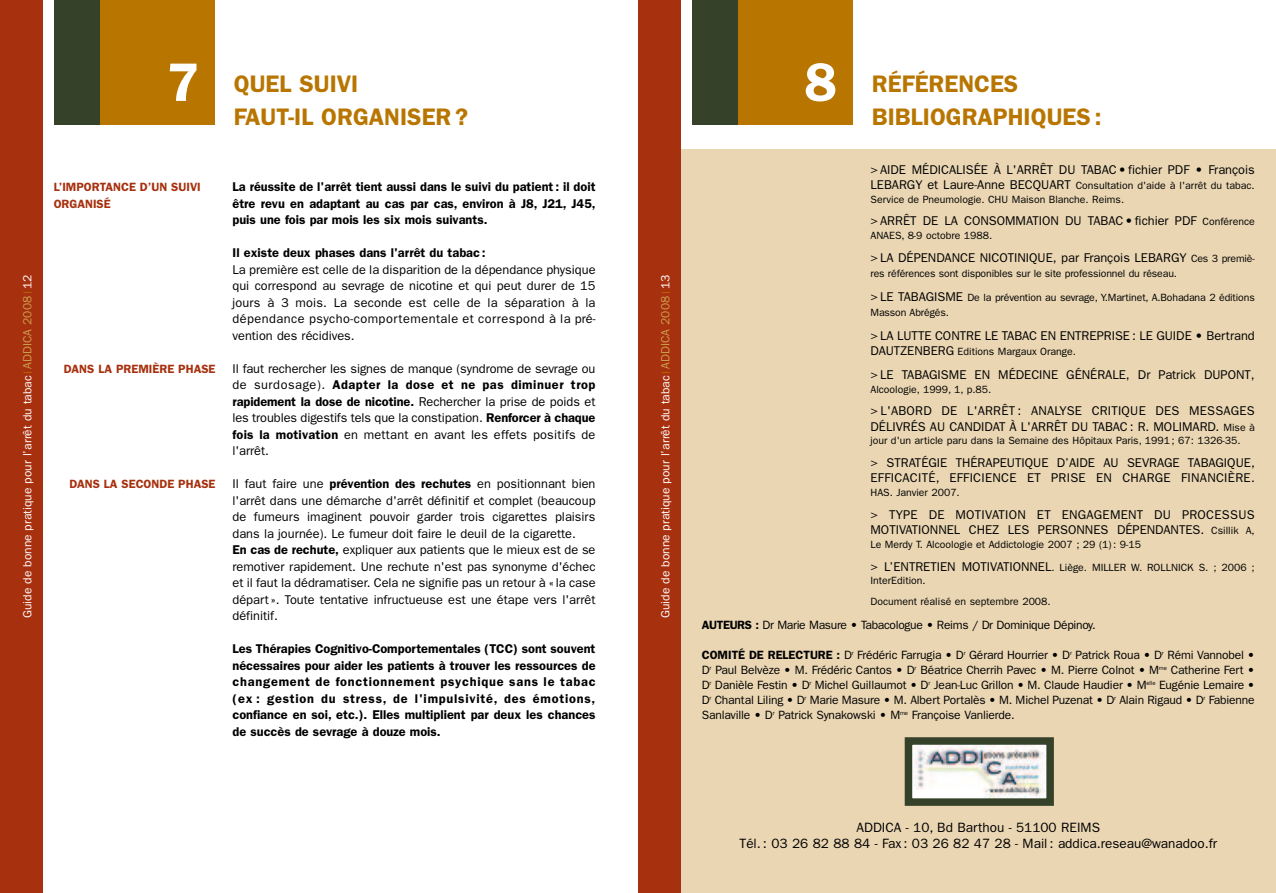
<style>
.page{position:relative;width:1276px;height:893px;background:#fff}
.page>*{position:absolute;margin:0;border:0;box-sizing:border-box;transform-origin:0 0}
.t1{font:600 54.3px "Franklin Gothic";color:#fff}
.t2{font:600 24px/33px "Franklin Gothic";color:#b87600}
.t3{font:13.5px/16.2px "Franklin Gothic";color:#000;text-align:center}
.t4{font:12.75px/16.5px "Franklin Gothic";color:#000}
.t5{font:600 12.75px/16.5px "Franklin Gothic";color:#000;text-align:justify}
.t6{font:12px/15px "Franklin Gothic";letter-spacing:-.025em;color:#000;text-align:justify}
.t7{font:12px "Franklin Gothic";color:#fff}
.t8{font:600 12px/16.5px "Franklin Gothic";color:#a7300e}
.t9{font:10.5px/13.8px "Franklin Gothic";color:#000}
.s1{color:#b87600}
.s2{color:#cd9f4d}
.s3{font-weight:600}
.s4{font-size:12.75px}
.s5{font-size:10.5px}
</style>
<div class="page">
<div style="left:638px;top:149px;width:638px;height:744px;background:#ead6b3"></div>
<div style="left:735px;top:0;width:118px;height:125px;background:#b87600"></div>
<div style="left:692px;top:0;width:46px;height:125px;background:#354128"></div>
<div style="left:638px;top:0;width:42px;height:893px;background:#a7300e"></div>
<div style="left:97px;top:0;width:118px;height:125px;background:#b87600"></div>
<div style="left:55px;top:0;width:45px;height:125px;background:#354128"></div>
<div style="left:0;top:0;width:43px;height:893px;background:#a7300e"></div>
<img style="left:913px;top:746px;width:132px;height:51px">
<div style="left:904px;top:737px;width:150px;height:69px;border:8px solid #354128"></div>
<h1 class="t1" style="left:166px;top:50px;width:34px">7</h1>
<h2 class="t2" style="left:234px;top:67px;width:236px">QUEL SUIVI<br>FAUT-IL ORGANISER ?</h2>
<p class="t7" style="left:20px;top:618px;width:345px;rotate:-90deg">Guide de bonne pratique pour l’arrêt du tabac <span class="s1">|</span> <span class="s2">ADDICA 2008</span><span class="s1">|</span>12</p>
<p class="t8" style="left:54px;top:179px;width:149px">L’IMPORTANCE D’UN SUIVI<br>ORGANISÉ</p>
<p class="t8" style="left:64px;top:360px;width:153px">DANS LA PREMIÈRE PHASE</p>
<p class="t8" style="left:69px;top:476px;width:148px">DANS LA SECONDE PHASE</p>
<p class="t5" style="left:232px;top:178px;width:364px">La réussite de l'arrêt tient aussi dans le suivi du patient : il doit être revu en adaptant au cas par cas, environ à J8, J21, J45, puis une fois par mois les six mois suivants.</p>
<p class="t5" style="left:232px;top:244px;width:255px">Il existe deux phases dans l'arrêt du tabac :</p>
<p class="t4" style="left:232px;top:261px;width:365px;text-align:justify">La première est celle de la disparition de la dépendance physique qui correspond au sevrage de nicotine et qui peut durer de 15 jours à 3 mois. La seconde est celle de la séparation à la dépendance psycho-comportementale et correspond à la pré&shy;vention des récidives.</p>
<p class="t4" style="left:232px;top:360px;width:364px;text-align:justify">Il faut rechercher les signes de manque (syndrome de sevrage ou de surdosage). <span class="s3">Adapter la dose et ne pas diminuer trop rapidement la dose de nicotine.</span> Rechercher la prise de poids et les troubles digestifs tels que la constipation. <span class="s3">Renforcer à chaque fois la motivation</span> en mettant en avant les effets positifs de l'arrêt.</p>
<p class="t4" style="left:232px;top:475px;width:364px">Il faut faire une <span class="s3">prévention des rechutes</span> en positionnant bien l'arrêt dans une démarche d'arrêt définitif et complet (beaucoup de fumeurs imaginent pouvoir garder trois cigarettes plaisirs dans la journée). Le fumeur doit faire le deuil de la cigarette.<br><span class="s3">En cas de rechute,</span> expliquer aux patients que le mieux est de se remotiver rapidement. Une rechute n'est pas synonyme d'échec et il faut la dédramatiser. Cela ne signifie pas un retour à « la case départ ». Toute tentative infructueuse est une étape vers l'arrêt définitif.</p>
<p class="t5" style="left:232px;top:640px;width:364px">Les Thérapies Cognitivo-Comportementales (TCC) sont souvent nécessaires pour aider les patients à trouver les ressources de changement de fonctionnement psychique sans le tabac (ex : gestion du stress, de l'impulsivité, des émotions, confiance en soi, etc.). Elles multiplient par deux les chances de succès de sevrage à douze mois.</p>
<p class="t7" style="left:658px;top:618px;width:345px;rotate:-90deg">Guide de bonne pratique pour l’arrêt du tabac <span class="s1">|</span> <span class="s2">ADDICA 2008</span><span class="s1">|</span>13</p>
<h1 class="t1" style="left:804px;top:50px;width:34px">8</h1>
<h2 class="t2" style="left:872px;top:67px;width:231px">RÉFÉRENCES<br>BIBLIOGRAPHIQUES :</h2>
<p class="t4" style="left:870px;top:161px;width:386px">&gt; AIDE MÉDICALISÉE À L'ARRÊT DU TABAC • fichier PDF • François</p>
<p class="t9" style="left:870px;top:178px;width:386px"><span class="s4">LEBARGY et Laure-Anne BECQUART</span> Consultation d'aide à l'arrêt du tabac.<br>Service de Pneumologie. CHU Maison Blanche. Reims.</p>
<p class="t4" style="left:870px;top:213px;width:386px">&gt; ARRÊT DE LA CONSOMMATION DU TABAC• fichier PDF <span class="s5">Conférence</span></p>
<p class="t9" style="left:870px;top:228px;width:123px">ANAES, 8-9 octobre 1988.</p>
<p class="t4" style="left:870px;top:249px;width:386px">&gt; LA DÉPENDANCE NICOTINIQUE, par François LEBARGY <span class="s5">Ces 3 premiè-</span></p>
<p class="t9" style="left:870px;top:266px;width:308px">res références sont disponibles sur le site professionnel du réseau.</p>
<p class="t9" style="left:870px;top:289px;width:386px;line-height:15.3px"><span class="s4">&gt; LE TABAGISME</span> De la prévention au sevrage, Y.Martinet, A.Bohadana 2 éditions<br>Masson Abrégés.</p>
<p class="t4" style="left:870px;top:327px;width:386px">&gt; LA LUTTE CONTRE LE TABAC EN ENTREPRISE : LE GUIDE • Bertrand</p>
<p class="t9" style="left:870px;top:345px;width:207px"><span class="s4">DAUTZENBERG</span> Editions Margaux Orange.</p>
<p class="t4" style="left:870px;top:366px;width:386px">&gt; LE TABAGISME EN MÉDECINE GÉNÉRALE, Dr Patrick DUPONT,</p>
<p class="t9" style="left:870px;top:382px;width:122px">Alcoologie, 1999, 1, p.85.</p>
<p class="t4" style="left:870px;top:403px;width:386px;line-height:15.3px">&gt; L'ABORD DE L'ARRÊT : ANALYSE CRITIQUE DES MESSAGES<br>DÉLIVRÉS AU CANDIDAT À L'ARRÊT DU TABAC : R. MOLIMARD. <span class="s5">Mise à</span></p>
<p class="t9" style="left:870px;top:434px;width:372px">jour d'un article paru dans la Semaine des Hôpitaux Paris, 1991 ; 67: 1326-35.</p>
<p class="t4" style="left:870px;top:455px;width:386px;line-height:15.3px">&gt; STRATÉGIE THÉRAPEUTIQUE D’AIDE AU SEVRAGE TABAGIQUE,<br>EFFICACITÉ, EFFICIENCE ET PRISE EN CHARGE FINANCIÈRE.</p>
<p class="t9" style="left:870px;top:486px;width:91px">HAS. Janvier 2007.</p>
<p class="t4" style="left:870px;top:507px;width:386px;line-height:15.3px">&gt; TYPE DE MOTIVATION ET ENGAGEMENT DU PROCESSUS<br>MOTIVATIONNEL CHEZ LES PERSONNES DÉPENDANTES. <span class="s5">Csillik A,</span></p>
<p class="t9" style="left:870px;top:533px;width:386px;line-height:22.6px">Le Merdy T. Alcoologie et Addictologie 2007 ; 29 (1) : 9-15<br><span class="s4">&gt; L’ENTRETIEN MOTIVATIONNEL</span>. Liège. MILLER W. ROLLNICK S. ; 2006 ;</p>
<p class="t9" style="left:870px;top:570px;width:182px;line-height:21.1px">InterEdition.<br>Document réalisé en septembre 2008.</p>
<p class="t6" style="left:702px;top:617px;width:395px"><span class="s3">AUTEURS :</span> Dr Marie Masure • Tabacologue • Reims / Dr Dominique Dépinoy.</p>
<p class="t6" style="left:702px;top:647px;width:554px"><span class="s3">COMITÉ DE RELECTURE :</span> D<sup>r</sup> Frédéric Farrugia • D<sup>r</sup> Gérard Hourrier • D<sup>r</sup> Patrick Roua • D<sup>r</sup> Rémi Vannobel • D<sup>r</sup> Paul Belvèze • M. Frédéric Cantos • D<sup>r</sup> Béatrice Cherrih Pavec • M. Pierre Colnot • M<sup>me</sup> Catherine Fert • D<sup>r</sup> Danièle Festin • D<sup>r</sup> Michel Guillaumot • D<sup>r</sup> Jean-Luc Grillon • M. Claude Haudier • M<sup>elle</sup> Eugénie Lemaire • D<sup>r</sup> Chantal Liling • D<sup>r</sup> Marie Masure • M. Albert Portalès • M. Michel Puzenat • D<sup>r</sup> Alain Rigaud • D<sup>r</sup> Fabienne Sanlaville • D<sup>r</sup> Patrick Synakowski • M<sup>me</sup> Françoise Vanlierde.</p>
<p class="t3" style="left:739px;top:819px;width:479px">ADDICA - 10, Bd Barthou - 51100 REIMS<br>Tél. : 03 26 82 88 84 - Fax : 03 26 82 47 28 - Mail : addica.reseau@wanadoo.fr</p>
</div>
